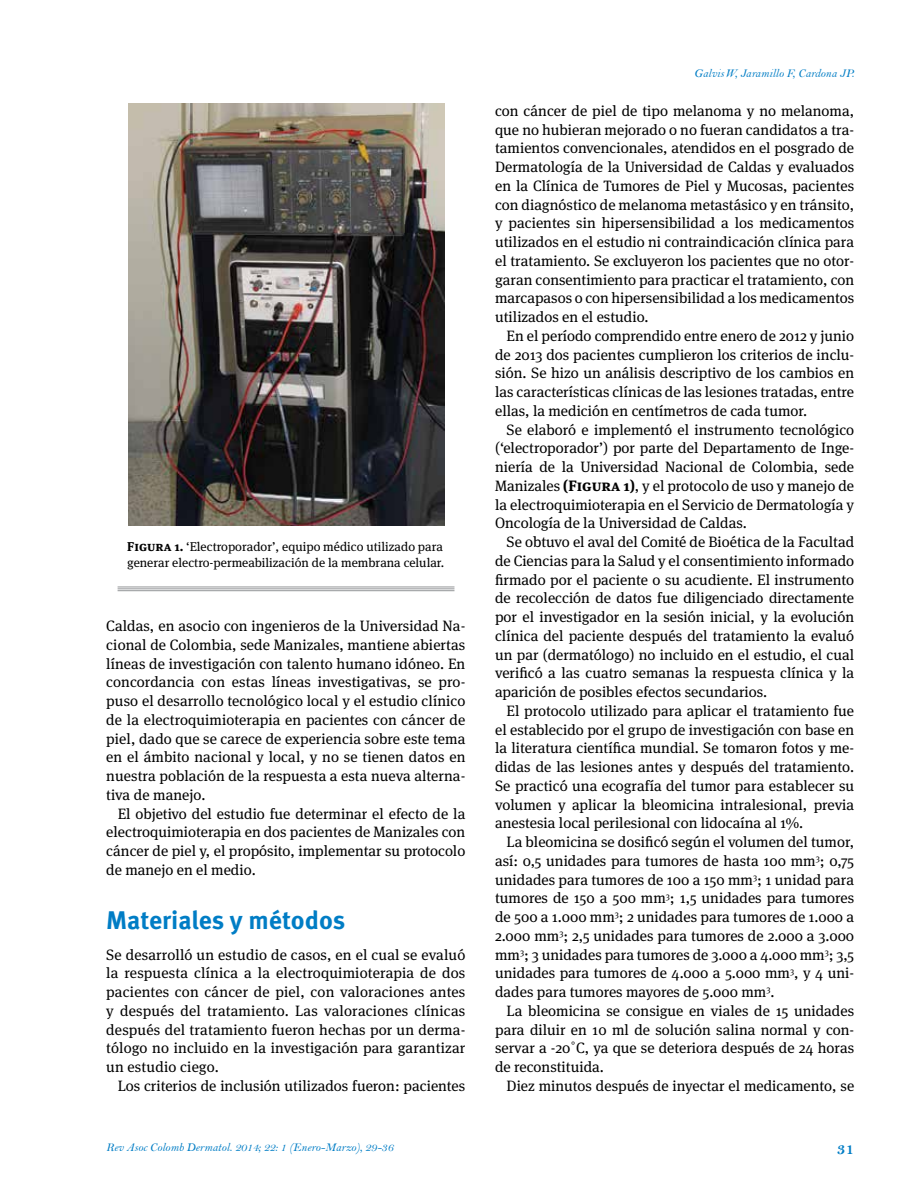
<style>
.page{position:relative;width:918px;height:1188px;background:#fff}
.page>*{position:absolute;margin:0;border:0;box-sizing:border-box;transform-origin:0 0}
.t1{font:700 25.5px "Meta Pro";letter-spacing:-.005em;color:#007dc5}
.t2{font:16.5px "Bell MT Bold";color:#007dc5}
.t3{font:15px/18.8px "Meta Serif OT";color:#000;text-align:justify}
.t4{font:12.75px/15.8px "Meta Serif OT";color:#000}
.t5{font:12px "Bell MT Italic";color:#007dc5}
.s1{font-weight:700}
</style>
<div class="page">
<img style="left:129px;top:104px;width:316px;height:422px">
<hr style="left:118px;top:587px;width:336px;height:1px;background:#939598">
<hr style="left:118px;top:588px;width:336px;height:1px;background:#939598">
<hr style="left:118px;top:590px;width:336px;height:1px;background:#939598">
<p class="t4" style="left:127px;top:539px;width:319px"><span class="s1">Figura 1.</span> ‘Electroporador’, equipo médico utilizado para generar electro-permeabilización de la membrana celular.</p>
<p class="t3" style="left:106px;top:617px;width:361px">Caldas, en asocio con ingenieros de la Universidad Na&shy;cional de Colombia, sede Manizales, mantiene abiertas líneas de investigación con talento humano idóneo. En concordancia con estas líneas investigativas, se pro&shy;puso el desarrollo tecnológico local y el estudio clínico de la electroquimioterapia en pacientes con cáncer de piel, dado que se carece de experiencia sobre este tema en el ámbito nacional y local, y no se tienen datos en nuestra población de la respuesta a esta nueva alterna&shy;tiva de manejo.</p>
<p class="t3" style="left:106px;top:804px;width:361px;text-indent:11px">El objetivo del estudio fue determinar el efecto de la electroquimioterapia en dos pacientes de Manizales con cáncer de piel y, el propósito, implementar su protocolo de manejo en el medio.</p>
<h1 class="t1" style="left:106px;top:904px;width:240px">Materiales y métodos</h1>
<p class="t3" style="left:106px;top:946px;width:361px">Se desarrolló un estudio de casos, en el cual se evaluó la respuesta clínica a la electroquimioterapia de dos pacientes con cáncer de piel, con valoraciones antes y después del tratamiento. Las valoraciones clínicas después del tratamiento fueron hechas por un derma&shy;tólogo no incluido en la investigación para garantizar un estudio ciego.</p>
<p class="t3" style="left:118px;top:1077px;width:349px">Los criterios de inclusión utilizados fueron: pacientes</p>
<p class="t5" style="left:106px;top:1140px;width:289px">Rev Asoc Colomb Dermatol. 2014; 22: 1 (Enero-Marzo), 29-36</p>
<p class="t5" style="left:694px;top:66px;width:162px">GalvisW, Jaramillo F, Cardona JP.</p>
<p class="t3" style="left:495px;top:102px;width:361px">con cáncer de piel de tipo melanoma y no melanoma, que no hubieran mejorado o no fueran candidatos a tra&shy;tamientos convencionales, atendidos en el posgrado de Dermatología de la Universidad de Caldas y evaluados en la Clínica de Tumores de Piel y Mucosas, pacientes con diagnóstico de melanoma metastásico y en tránsito, y pacientes sin hipersensibilidad a los medicamentos utilizados en el estudio ni contraindicación clínica para el tratamiento. Se excluyeron los pacientes que no otor&shy;garan consentimiento para practicar el tratamiento, con marcapasos o con hipersensibilidad a los medicamentos utilizados en el estudio.</p>
<p class="t3" style="left:495px;top:327px;width:361px;text-indent:11px">En el período comprendido entre enero de 2012 y junio de 2013 dos pacientes cumplieron los criterios de inclu&shy;sión. Se hizo un análisis descriptivo de los cambios en las características clínicas de las lesiones tratadas, entre ellas, la medición en centímetros de cada tumor.</p>
<p class="t3" style="left:495px;top:421px;width:361px;text-indent:11px">Se elaboró e implementó el instrumento tecnológico (‘electroporador’) por parte del Departamento de Inge&shy;niería de la Universidad Nacional de Colombia, sede Manizales <span class="s1">(Figura 1)</span>, y el protocolo de uso y manejo de la electroquimioterapia en el Servicio de Dermatología y Oncología de la Universidad de Caldas.</p>
<p class="t3" style="left:495px;top:533px;width:361px;text-indent:11px">Se obtuvo el aval del Comité de Bioética de la Facultad de Ciencias para la Salud y el consentimiento informado firmado por el paciente o su acudiente. El instrumento de recolección de datos fue diligenciado directamente por el investigador en la sesión inicial, y la evolución clínica del paciente después del tratamiento la evaluó un par (dermatólogo) no incluido en el estudio, el cual verificó a las cuatro semanas la respuesta clínica y la aparición de posibles efectos secundarios.</p>
<p class="t3" style="left:495px;top:702px;width:361px;text-indent:11px">El protocolo utilizado para aplicar el tratamiento fue el establecido por el grupo de investigación con base en la literatura científica mundial. Se tomaron fotos y me&shy;didas de las lesiones antes y después del tratamiento.<br>Se practicó una ecografía del tumor para establecer su volumen y aplicar la bleomicina intralesional, previa anestesia local perilesional con lidocaína al 1%.</p>
<p class="t3" style="left:495px;top:833px;width:361px;text-indent:11px">La bleomicina se dosificó según el volumen del tumor, así: 0,5 unidades para tumores de hasta 100 mm<sup>3</sup>; 0,75 unidades para tumores de 100 a 150 mm<sup>3</sup>; 1 unidad para tumores de 150 a 500 mm<sup>3</sup>; 1,5 unidades para tumores de 500 a 1.000 mm<sup>3</sup>; 2 unidades para tumores de 1.000 a 2.000 mm<sup>3</sup>; 2,5 unidades para tumores de 2.000 a 3.000 mm<sup>3</sup>; 3 unidades para tumores de 3.000 a 4.000 mm<sup>3</sup>; 3,5 unidades para tumores de 4.000 a 5.000 mm<sup>3</sup>, y 4 uni&shy;dades para tumores mayores de 5.000 mm<sup>3</sup>.</p>
<p class="t3" style="left:495px;top:1002px;width:361px;text-indent:11px">La bleomicina se consigue en viales de 15 unidades para diluir en 10 ml de solución salina normal y con&shy;servar a -20˚C, ya que se deteriora después de 24 horas de reconstituida.</p>
<p class="t3" style="left:507px;top:1077px;width:349px">Diez minutos después de inyectar el medicamento, se</p>
<p class="t2" style="left:837px;top:1138px;width:19px">31</p>
</div>
